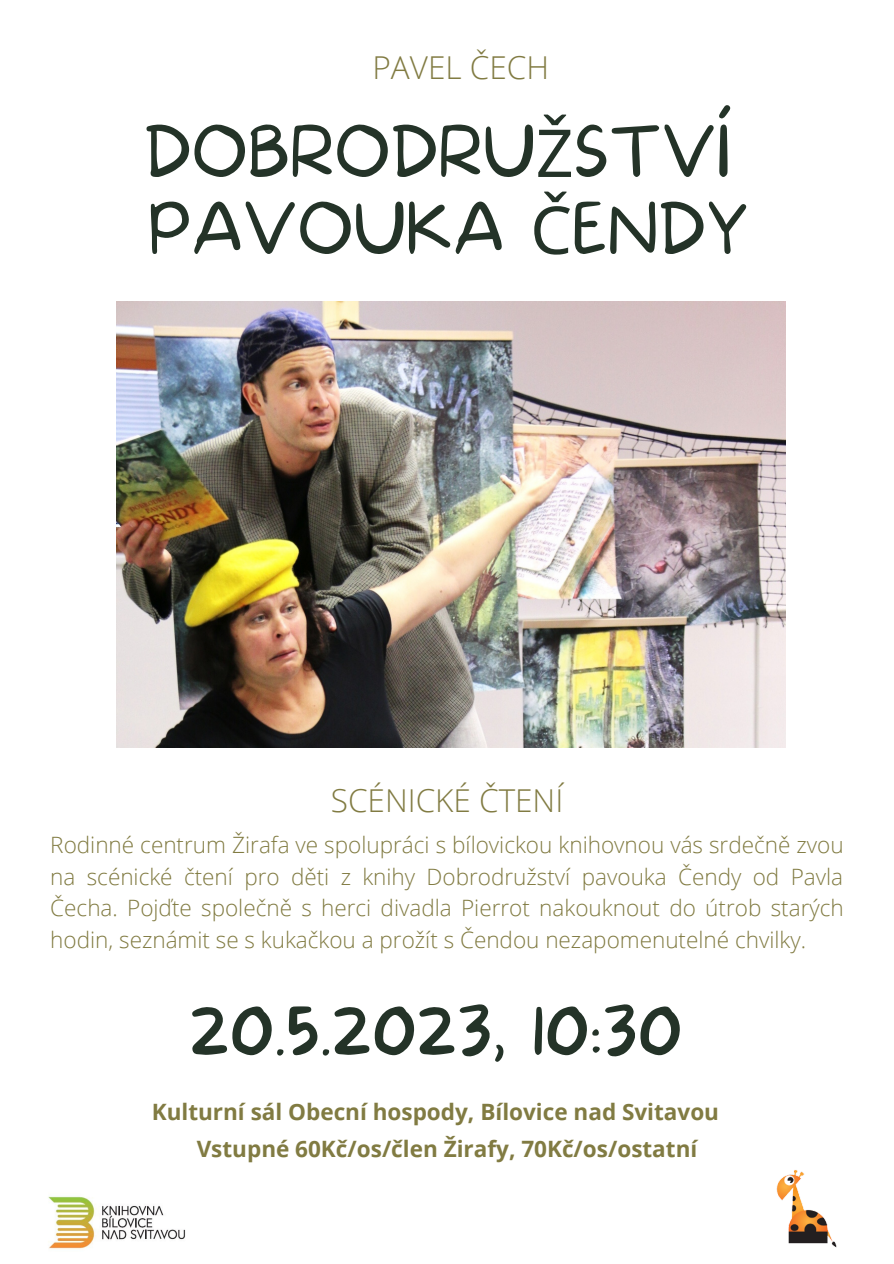
<style>
.page{position:relative;width:894px;height:1264px;background:#fff}
.page>*{position:absolute;margin:0;border:0;box-sizing:border-box;transform-origin:0 0}
.t1{font:100 66px "More Sugar";color:#243328}
.t2{font:300 31.5px "Open Sans";color:#817b42}
.t3{font:300 22.5px/31.5px "Open Sans";color:#817b42;text-align:justify}
.t4{font:700 22.5px "Open Sans";color:#817b42}
.s1{font-family:"Noto Sans";font-weight:400}
</style>
<div class="page">
<img style="left:116px;top:302px;width:669px;height:445px">
<img style="left:776px;top:1170px;width:61px;height:78px">
<img style="left:48px;top:1196px;width:137px;height:53px">
<p class="t2" style="left:372px;top:45px;width:178px">PAVEL ČECH</p>
<p class="t1" style="left:144px;top:114px;width:590px">DOBRODRU<span class="s1">Ž</span>STVÍ</p>
<p class="t1" style="left:148px;top:191px;width:602px">PAVOUKA <span class="s1">Č</span>ENDY</p>
<p class="t2" style="left:331px;top:778px;width:234px">SCÉNICKÉ ČTENÍ</p>
<p class="t3" style="left:50px;top:828px;width:794px">Rodinné centrum Žirafa ve spolupráci s bílovickou knihovnou vás srdečně zvou na scénické čtení pro děti z knihy Dobrodružství pavouka Čendy od Pavla Čecha. Pojďte společně s herci divadla Pierrot nakouknout do útrob starých hodin, seznámit se s kukačkou a prožít s Čendou nezapomenutelné chvilky.</p>
<p class="t1" style="left:189px;top:993px;width:494px">20.5.2023, 10:30</p>
<p class="t4" style="left:152px;top:1096px;width:568px">Kulturní sál Obecní hospody, Bílovice nad Svitavou</p>
<p class="t4" style="left:197px;top:1133px;width:502px">Vstupné 60Kč/os/člen Žirafy, 70Kč/os/ostatní</p>
</div>
